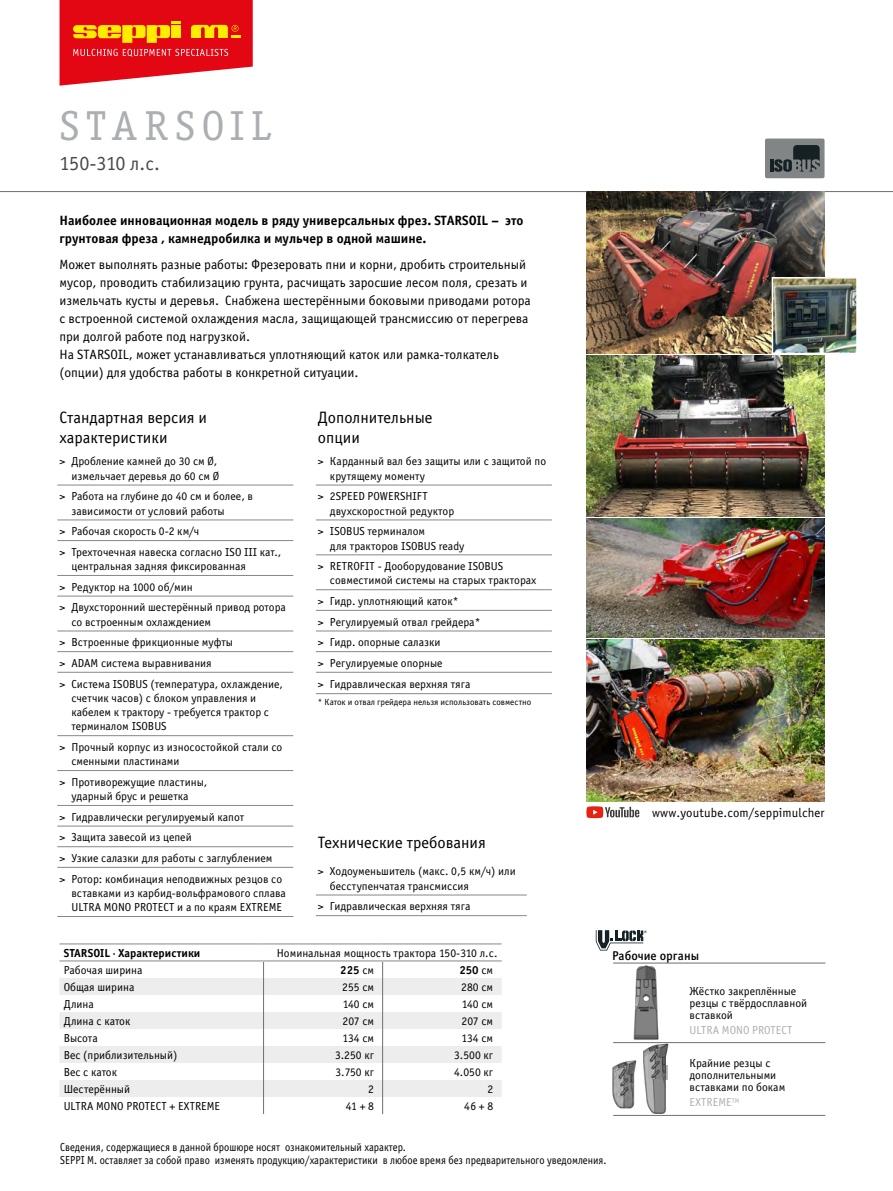
<style>
.page{position:relative;width:893px;height:1191px;background:#fff}
.page>*{position:absolute;margin:0;border:0;box-sizing:border-box;transform-origin:0 0}
.t1{font:42px "Officina Serif ITC";letter-spacing:.155em;color:#acafb2}
.t2{font:20.25px "Officina Sans Book ITC";letter-spacing:-.025em;color:#4a4a49}
.t3{font:16.5px/19.5px "Officina Sans Book ITC";color:#000}
.t4{font:13.5px/18px "Officina Sans Book ITC";color:#000}
.t5{font:13.5px/18px "Officina Sans Bold ITC";color:#000}
.t6{font:12.75px "Officina Sans Book ITC";letter-spacing:.01em;color:#000}
.t7{font:12.75px "Officina Sans Medium ITC";color:#000}
.t8{font:11.7px/14.2px "Officina Sans Book ITC";color:#000}
.t9{font:11.7px/12.6px "Officina Sans Book ITC";color:#000;scale:.9 1}
.t10{font:11.7px "Officina Sans Bold ITC";color:#000}
.t11{font:11.7px "Officina Sans Book ITC";color:#acafb2}
.t12{font:9px "Officina Sans Book ITC";color:#000}
.s1{font-size:19.5px}
.s2{font-family:"Officina Sans Book ITC"}
</style>
<div class="page">
<svg style="left:60px;top:0;width:193px;height:86px;background:#e93f30"></svg>
<hr style="left:0;top:191px;width:893px;height:1px;background:#706f6f">
<img style="left:586px;top:192px;width:238px;height:161px">
<img style="left:586px;top:519px;width:238px;height:119px">
<img style="left:586px;top:355px;width:238px;height:162px">
<hr style="left:613px;top:1115px;width:212px;height:1px;background:#706f6f">
<hr style="left:613px;top:1042px;width:212px;height:1px;background:#706f6f">
<svg style="left:586px;top:806px;width:53px;height:12px"></svg>
<img style="left:634px;top:965px;width:25px;height:75px">
<hr style="left:613px;top:962px;width:212px;height:1px;background:#706f6f">
<img style="left:642px;top:1043px;width:28px;height:71px">
<img style="left:648px;top:1043px;width:21px;height:35px">
<img style="left:661px;top:1065px;width:7px;height:14px">
<img style="left:612px;top:1060px;width:25px;height:49px">
<svg style="left:596px;top:930px;width:51px;height:20px"></svg>
<img style="left:775px;top:280px;width:80px;height:71px">
<div style="left:772px;top:277px;width:86px;height:77px;border:2px solid #fff"></div>
<img style="left:586px;top:640px;width:238px;height:161px">
<svg style="left:765px;top:139px;width:59px;height:39px;background:#626869"></svg>
<hr style="left:57px;top:485px;width:236px;height:1px;background:#878787">
<hr style="left:57px;top:519px;width:236px;height:1px;background:#878787">
<hr style="left:57px;top:540px;width:236px;height:1px;background:#878787">
<hr style="left:57px;top:575px;width:236px;height:1px;background:#878787">
<hr style="left:57px;top:596px;width:236px;height:1px;background:#878787">
<hr style="left:57px;top:631px;width:236px;height:1px;background:#878787">
<hr style="left:57px;top:651px;width:236px;height:1px;background:#878787">
<hr style="left:57px;top:672px;width:236px;height:1px;background:#878787">
<hr style="left:57px;top:735px;width:236px;height:1px;background:#878787">
<hr style="left:57px;top:770px;width:236px;height:1px;background:#878787">
<hr style="left:57px;top:805px;width:236px;height:1px;background:#878787">
<hr style="left:57px;top:826px;width:236px;height:1px;background:#878787">
<hr style="left:57px;top:846px;width:236px;height:1px;background:#878787">
<hr style="left:57px;top:867px;width:236px;height:1px;background:#878787">
<hr style="left:57px;top:916px;width:236px;height:1px;background:#878787">
<hr style="left:316px;top:485px;width:236px;height:1px;background:#878787">
<hr style="left:316px;top:519px;width:236px;height:1px;background:#878787">
<hr style="left:316px;top:554px;width:236px;height:1px;background:#878787">
<hr style="left:316px;top:589px;width:236px;height:1px;background:#878787">
<hr style="left:316px;top:610px;width:236px;height:1px;background:#878787">
<hr style="left:316px;top:631px;width:236px;height:1px;background:#878787">
<hr style="left:316px;top:651px;width:236px;height:1px;background:#878787">
<hr style="left:316px;top:672px;width:236px;height:1px;background:#878787">
<hr style="left:316px;top:693px;width:236px;height:1px;background:#878787">
<hr style="left:316px;top:894px;width:211px;height:1px;background:#878787">
<hr style="left:316px;top:915px;width:211px;height:1px;background:#878787">
<svg style="left:60px;top:978px;width:442px;height:119px;fill:#ededed"></svg>
<svg style="left:382px;top:961px;width:1px;height:153px"></svg>
<svg style="left:263px;top:961px;width:1px;height:153px"></svg>
<hr style="left:59px;top:943px;width:205px;height:1px;background:#acafb2">
<hr style="left:264px;top:943px;width:119px;height:1px;background:#acafb2">
<hr style="left:383px;top:943px;width:119px;height:1px;background:#acafb2">
<hr style="left:264px;top:960px;width:119px;height:1px;background:#acafb2">
<hr style="left:383px;top:960px;width:119px;height:1px;background:#acafb2">
<hr style="left:59px;top:960px;width:205px;height:1px;background:#acafb2">
<h1 class="t1" style="left:59px;top:99px;width:213px">STARSOIL</h1>
<h2 class="t2" style="left:59px;top:150px;width:102px">150-310 <span class="s1">л.с.</span></h2>
<p class="t5" style="left:59px;top:211px;width:466px">Наиболее инновационная модель в ряду универсальных фрез. STARSOIL – это грунтовая фреза , камнедробилка и мульчер в одной машине.</p>
<p class="t4" style="left:59px;top:255px;width:473px">Может выполнять разные работы: Фрезеровать пни и корни, дробить строительный мусор, проводить стабилизацию грунта, расчищать заросшие лесом поля, срезать и измельчать кусты и деревья. Снабжена шестерёнными боковыми приводами ротора с встроенной системой охлаждения масла, защищающей трансмиссию от перегрева при долгой работе под нагрузкой.<br>На STARSOIL, может устанавливаться уплотняющий каток или рамка-толкатель (опции) для удобства работы в конкретной ситуации.</p>
<h3 class="t3" style="left:59px;top:407px;width:149px">Стандартная версия и характеристики</h3>
<p class="t8" style="left:59px;top:454px;width:161px;text-align:right">&gt; Дробление камней до 30 см Ø, измельчает деревья до 60 см Ø</p>
<p class="t8" style="left:71px;top:489px;width:183px;text-indent:-12px">&gt; Работа на глубине до 40 см и более, в зависимости от условий работы</p>
<p class="t8" style="left:59px;top:520px;width:223px;line-height:20.5px">&gt; Рабочая скорость 0-2 км/ч<br>&gt; Трехточечная навеска согласно ISO III кат.,</p>
<p class="t8" style="left:59px;top:555px;width:228px;line-height:20.5px;text-indent:12px">центральная задняя фиксированная<br>&gt; Редуктор на 1000 об/мин<br>&gt; Двухсторонний шестерённый привод ротора</p>
<p class="t8" style="left:59px;top:611px;width:225px;line-height:20.5px;text-indent:12px">со встроенным охлаждением<br>&gt; Встроенные фрикционные муфты<br>&gt; ADAM система выравнивания<br>&gt; Система ISOBUS (температура, охлаждение,</p>
<p class="t8" style="left:71px;top:690px;width:199px">счетчик часов) с блоком управления и кабелем к трактору - требуется трактор с терминалом ISOBUS</p>
<p class="t8" style="left:71px;top:739px;width:212px;text-indent:-12px">&gt; Прочный корпус из износостойкой стали со сменными пластинами</p>
<p class="t8" style="left:59px;top:774px;width:149px;text-align:center">&gt; Противорежущие пластины, ударный брус и решетка</p>
<p class="t8" style="left:59px;top:806px;width:224px;line-height:20.5px">&gt; Гидравлически регулируемый капот<br>&gt; Защита завесой из цепей<br>&gt; Узкие салазки для работы с заглублением<br>&gt; Ротор: комбинация неподвижных резцов со</p>
<p class="t8" style="left:71px;top:885px;width:216px">вставками из карбид-вольфрамового сплава<br>ULTRA MONO PROTECT и а по краям EXTREME</p>
<h3 class="t3" style="left:318px;top:407px;width:116px">Дополнительные опции</h3>
<p class="t8" style="left:330px;top:454px;width:218px;text-indent:-12px">&gt; Карданный вал без защиты или с защитой по крутящему моменту</p>
<p class="t8" style="left:330px;top:489px;width:126px;text-indent:-12px">&gt; 2SPEED POWERSHIFT двухскоростной редуктор</p>
<p class="t8" style="left:330px;top:524px;width:136px;text-indent:-12px">&gt; ISOBUS терминалом<br>для тракторов ISOBUS ready</p>
<p class="t8" style="left:330px;top:558px;width:208px;text-indent:-12px">&gt; RETROFIT - Дооборудование ISOBUS совместимой системы на старых тракторах</p>
<p class="t8" style="left:318px;top:590px;width:164px;line-height:20.9px">&gt; Гидр. уплотняющий каток*<br>&gt; Регулируемый отвал грейдера* &gt; Гидр. опорные салазки<br>&gt; Регулируемые опорные<br>&gt; Гидравлическая верхняя тяга</p>
<p class="t12" style="left:318px;top:696px;width:215px">* Каток и отвал грейдера нельзя использовать совместно</p>
<h3 class="t3" style="left:318px;top:832px;width:169px">Технические требования</h3>
<p class="t8" style="left:330px;top:864px;width:187px;text-indent:-12px">&gt; Ходоуменьшитель (макс. 0,5 км/ч) или бесступенчатая трансмиссия</p>
<p class="t8" style="left:318px;top:898px;width:154px">&gt; Гидравлическая верхняя тяга</p>
<p class="t10" style="left:64px;top:944px;width:138px">STARSOIL · Характеристики</p>
<p class="t8" style="left:277px;top:945px;width:222px">Номинальная мощность трактора 150-310 л.с.</p>
<p class="t8" style="left:64px;top:962px;width:80px">Рабочая ширина</p>
<p class="t10" style="left:340px;top:961px;width:35px">225 <span class="s2">см</span></p>
<p class="t10" style="left:459px;top:961px;width:35px">250 <span class="s2">см</span></p>
<p class="t8" style="left:64px;top:979px;width:72px">Общая ширина</p>
<p class="t8" style="left:342px;top:979px;width:33px">255 см</p>
<p class="t8" style="left:461px;top:979px;width:33px">280 см</p>
<p class="t8" style="left:64px;top:996px;width:32px">Длина</p>
<p class="t8" style="left:343px;top:996px;width:33px">140 см</p>
<p class="t8" style="left:462px;top:996px;width:33px">140 см</p>
<p class="t8" style="left:64px;top:1013px;width:68px">Длина с каток</p>
<p class="t8" style="left:343px;top:1013px;width:33px">207 см</p>
<p class="t8" style="left:462px;top:1013px;width:33px">207 см</p>
<p class="t8" style="left:64px;top:1030px;width:36px">Высота</p>
<p class="t8" style="left:342px;top:1030px;width:33px">134 см</p>
<p class="t8" style="left:461px;top:1030px;width:33px">134 см</p>
<p class="t8" style="left:64px;top:1047px;width:115px">Вес (приблизительный)</p>
<p class="t8" style="left:335px;top:1047px;width:41px">3.250 кг</p>
<p class="t8" style="left:454px;top:1047px;width:41px">3.500 кг</p>
<p class="t8" style="left:64px;top:1064px;width:55px">Вес с каток</p>
<p class="t8" style="left:335px;top:1064px;width:40px">3.750 кг</p>
<p class="t8" style="left:454px;top:1064px;width:41px">4.050 кг</p>
<p class="t8" style="left:64px;top:1081px;width:68px">Шестерённый</p>
<p class="t8" style="left:368px;top:1081px;width:7px">2</p>
<p class="t8" style="left:487px;top:1081px;width:7px">2</p>
<p class="t8" style="left:64px;top:1098px;width:158px">ULTRA MONO PROTECT + EXTREME</p>
<p class="t8" style="left:346px;top:1098px;width:30px">41 + 8</p>
<p class="t8" style="left:464px;top:1098px;width:30px">46 + 8</p>
<p class="t6" style="left:652px;top:804px;width:174px">www.youtube.com/seppimulcher</p>
<p class="t7" style="left:612px;top:946px;width:88px">Рабочие органы</p>
<p class="t8" style="left:689px;top:984px;width:119px;line-height:12px">Жёстко закреплённые резцы с твёрдосплавной вставкой</p>
<p class="t11" style="left:689px;top:1022px;width:105px">ULTRA MONO PROTECT</p>
<p class="t8" style="left:689px;top:1057px;width:97px;line-height:12px">Крайние резцы с дополнительными вставками по бокам</p>
<p class="t11" style="left:689px;top:1094px;width:51px">EXTREME<sup>TM</sup></p>
<p class="t9" style="left:60px;top:1140px;width:609px">Сведения, содержащиеся в данной брошюре носят ознакомительный характер.<br>SEPPI M. оставляет за собой право изменять продукцию/характеристики в любое время без предварительного уведомления.</p>
</div>
